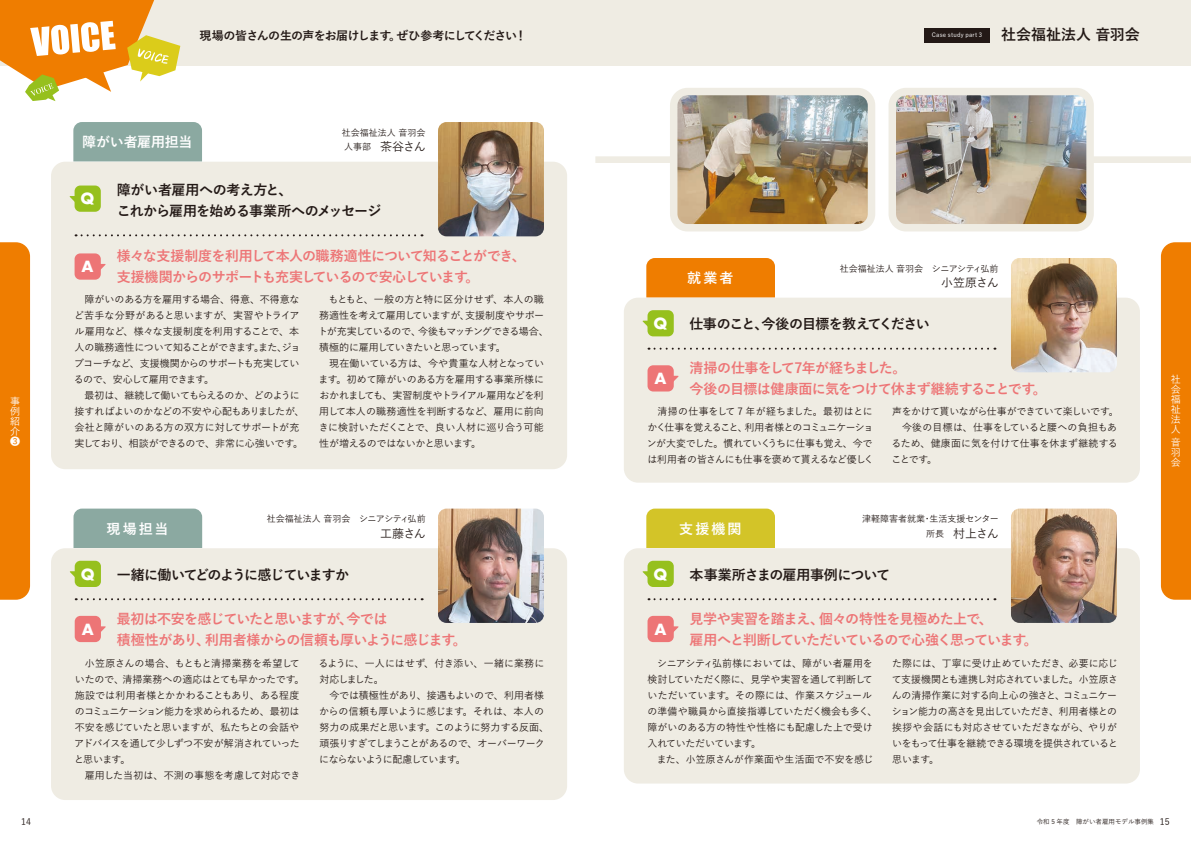
<style>
.page{position:relative;width:1191px;height:842px;background:#fff}
.page>*{position:absolute;margin:0;border:0;box-sizing:border-box;transform-origin:0 0}
.t1{font:700 15px "Yu Go";letter-spacing:-.005em;color:#231916}
.t2{font:700 15px "Futura";color:#fff}
.t3{font:700 14px/21px "Yu Go";letter-spacing:-.055em;color:#ed7576}
.t4{font:700 14px/21px "Yu Go";letter-spacing:-.055em;color:#231916}
.t5{font:700 14px "Yu Go";letter-spacing:-.085em;color:#231916}
.t6{font:700 14px "Yu Go";letter-spacing:.125em;color:#fff}
.t7{font:700 14px "Yu Go";letter-spacing:-.02em;color:#fff}
.t8{font:700 12px "Yu Go";letter-spacing:-.065em;color:#231916}
.t9{font:500 12px "Yu Go";letter-spacing:-.07em;color:#231916}
.t10{font:500 10px/16px "Yu Go";letter-spacing:-.03em;color:#231916}
.t11{font:500 10px/16px "Yu Go";letter-spacing:-.005em;color:#231916}
.t12{font:500 10px/16px "Yu Go";letter-spacing:-.05em;color:#231916}
.t13{font:500 10px "Yu Go";letter-spacing:-.01em;color:#231916}
.t14{font:500 10px "Yu Go";color:#231916}
.t15{font:500 10px "Yu Go";letter-spacing:.015em;color:#231916}
.t16{font:500 10px "Yu Go";letter-spacing:.02em;color:#231916}
.t17{font:500 10px/10px "Yu Go";color:#fff;text-align:justify}
.t18{font:500 9px/14.5px "Yu Go";color:#231916}
.t19{font:500 6.5px "Yu Go";color:#231916}
.t20{font:500 6px "Yu Go";letter-spacing:.03em;color:#fff}
.s1{font-size:12px}
.s2{font-size:9px}
</style>
<div class="page">
<div style="left:0;top:0;width:1191px;height:65px;background:#efece3"></div>
<div style="left:0;top:242px;width:30px;height:358px;background:#ef7d00"></div>
<div style="left:1161px;top:242px;width:30px;height:358px;background:#ef7d00"></div>
<div style="left:924px;top:28px;width:65px;height:14px;background:#231916"></div>
<div style="left:51px;top:162px;width:516px;height:307px;background:#efece3;border-radius:14px"></div>
<svg style="left:76px;top:234px;width:346px;height:2px"></svg>
<div style="left:73px;top:122px;width:129px;height:39px;background:#8ba9a1"></div>
<div style="left:75px;top:253px;width:26px;height:27px;background:#ed7576;border-radius:6px"></div>
<svg style="left:100px;top:264px;width:6px;height:8px"></svg>
<div style="left:75px;top:186px;width:26px;height:26px;background:#96c01d;border-radius:6px"></div>
<svg style="left:69px;top:196px;width:6px;height:8px"></svg>
<img style="left:438px;top:122px;width:106px;height:114px">
<div style="left:51px;top:548px;width:516px;height:252px;background:#efece3;border-radius:14px"></div>
<img style="left:438px;top:509px;width:106px;height:114px">
<div style="left:73px;top:509px;width:129px;height:39px;background:#8ba9a1"></div>
<svg style="left:76px;top:598px;width:347px;height:2px"></svg>
<div style="left:75px;top:616px;width:26px;height:26px;background:#ed7576;border-radius:6px"></div>
<svg style="left:101px;top:626px;width:5px;height:6px"></svg>
<div style="left:75px;top:561px;width:26px;height:26px;background:#96c01d;border-radius:6px"></div>
<svg style="left:70px;top:571px;width:5px;height:8px"></svg>
<div style="left:624px;top:548px;width:516px;height:235px;background:#efece3;border-radius:14px"></div>
<img style="left:1011px;top:509px;width:106px;height:114px">
<div style="left:646px;top:509px;width:129px;height:39px;background:#d3c428"></div>
<svg style="left:648px;top:598px;width:347px;height:2px"></svg>
<div style="left:647px;top:616px;width:27px;height:26px;background:#ed7576;border-radius:6px"></div>
<svg style="left:673px;top:626px;width:6px;height:8px"></svg>
<div style="left:647px;top:561px;width:27px;height:26px;background:#96c01d;border-radius:6px"></div>
<svg style="left:642px;top:571px;width:6px;height:8px"></svg>
<div style="left:624px;top:298px;width:516px;height:185px;background:#efece3;border-radius:14px"></div>
<img style="left:1011px;top:258px;width:106px;height:114px">
<svg style="left:648px;top:348px;width:347px;height:2px"></svg>
<div style="left:646px;top:258px;width:129px;height:39px;background:#ef7d00"></div>
<div style="left:647px;top:365px;width:27px;height:26px;background:#ed7576;border-radius:6px"></div>
<svg style="left:673px;top:376px;width:6px;height:7px"></svg>
<div style="left:647px;top:310px;width:27px;height:26px;background:#96c01d;border-radius:6px"></div>
<svg style="left:642px;top:321px;width:6px;height:7px"></svg>
<div style="left:595px;top:156px;width:102px;height:7px;background:#efece3"></div>
<div style="left:1039px;top:156px;width:152px;height:7px;background:#efece3"></div>
<img style="left:678px;top:96px;width:189px;height:127px">
<div style="left:670px;top:88px;width:205px;height:143px;border:7px solid #efece3;border-radius:14px"></div>
<img style="left:896px;top:96px;width:189px;height:127px">
<div style="left:888px;top:88px;width:205px;height:143px;border:7px solid #efece3;border-radius:14px"></div>
<svg style="left:0;top:0;width:180px;height:101px"></svg>
<p class="t8" style="left:200px;top:29px;width:328px">現場の皆さんの生の声をお届けします。ぜひ参考にしてください！</p>
<p class="t20" style="left:932px;top:30px;width:52px">Case study part 3</p>
<h1 class="t1" style="left:1001px;top:26px;width:140px">社会福祉法人 音羽会</h1>
<h2 class="t7" style="left:82px;top:134px;width:112px">障がい者雇用担当</h2>
<p class="t18" style="left:342px;top:124px;width:85px">社会福祉法人 音羽会人事部　<span class="s1">茶谷さん</span></p>
<p class="t17" style="left:10px;top:395px;width:11px">事例紹介❸</p>
<h1 class="t2" style="left:81px;top:188px;width:15px">Q</h1>
<h1 class="t2" style="left:82px;top:256px;width:14px">A</h1>
<h2 class="t4" style="left:117px;top:180px;width:266px">障がい者雇用への考え方と、<br>これから雇用を始める事業所へのメッセージ</h2>
<h2 class="t3" style="left:117px;top:246px;width:411px">様々な支援制度を利用して本人の職務適性について知ることができ、支援機関からのサポートも充実しているので安心しています。</h2>
<p class="t10" style="left:74px;top:290px;width:228px;text-align:justify;text-indent:11px">障がいのある方を雇用する場合、得意、不得意など苦手な分野があると思いますが、実習やトライアル雇用など、様々な支援制度を利用することで、本人の職務適性について知ることができます。また、ジョブコーチなど、支援機関からのサポートも充実しているので、安心して雇用できます。</p>
<p class="t10" style="left:75px;top:386px;width:231px;text-align:center">最初は、継続して働いてもらえるのか、どのように<br>接すればよいのかなどの不安や心配もありましたが、会社と障がいのある方の双方に対してサポートが充実しており、相談ができるので、非常に心強いです。</p>
<p class="t12" style="left:318px;top:290px;width:232px;text-indent:10px">もともと、一般の方と特に区分けせず、本人の職務適性を考えて雇用していますが、支援制度やサポートが充実しているので、今後もマッチングできる場合、積極的に雇用していきたいと思っています。</p>
<p class="t10" style="left:318px;top:354px;width:227px;text-align:justify;text-indent:11px">現在働いている方は、今や貴重な人材となっています。初めて障がいのある方を雇用する事業所様におかれましても、実習制度やトライアル雇用などを利用して本人の職務適性を判断するなど、雇用に前向きに検討いただくことで、良い人材に巡り合う可能性が増えるのではないかと思います。</p>
<h1 class="t2" style="left:81px;top:563px;width:15px">Q</h1>
<h1 class="t2" style="left:82px;top:618px;width:14px">A</h1>
<p class="t18" style="left:267px;top:511px;width:160px">社会福祉法人 音羽会　シニアシティ弘前</p>
<p class="t9" style="left:380px;top:522px;width:47px">工藤さん</p>
<h2 class="t6" style="left:107px;top:521px;width:63px">現場担当</h2>
<h2 class="t5" style="left:117px;top:567px;width:234px">一緒に働いてどのように感じていますか</h2>
<h2 class="t3" style="left:117px;top:608px;width:352px">最初は不安を感じていたと思いますが、今では<br>積極性があり、利用者様からの信頼も厚いように感じます。</h2>
<p class="t10" style="left:74px;top:654px;width:232px;text-indent:11px">小笠原さんの場合、もともと清掃業務を希望していたので、清掃業務への適応はとても早かったです。施設では利用者様とかかわることもあり、ある程度のコミュニケーション能力を求められるため、最初は不安を感じていたと思いますが、私たちとの会話やアドバイスを通して少しずつ不安が解消されていったと思います。</p>
<p class="t14" style="left:85px;top:766px;width:217px">雇用した当初は、不測の事態を考慮して対応でき</p>
<p class="t10" style="left:319px;top:654px;width:227px">るように、一人にはせず、付き添い、一緒に業務に対応しました。</p>
<p class="t10" style="left:319px;top:686px;width:231px;text-indent:10px">今では積極性があり、接遇もよいので、利用者様からの信頼も厚いように感じます。それは、本人の努力の成果だと思います。このように努力する反面、頑張りすぎてしまうことがあるので、オーバーワークにならないように配慮しています。</p>
<h1 class="t2" style="left:653px;top:312px;width:15px">Q</h1>
<h1 class="t2" style="left:654px;top:368px;width:14px">A</h1>
<h2 class="t6" style="left:687px;top:270px;width:48px">就業者</h2>
<p class="t18" style="left:839px;top:260px;width:160px">社会福祉法人 音羽会　シニアシティ弘前</p>
<p class="t9" style="left:941px;top:272px;width:59px">小笠原さん</p>
<h2 class="t4" style="left:689px;top:314px;width:242px">仕事のこと、今後の目標を教えてください</h2>
<h2 class="t3" style="left:689px;top:358px;width:359px">清掃の仕事をして7年が経ちました。<br>今後の目標は健康面に気をつけて休まず継続することです。</h2>
<p class="t10" style="left:647px;top:402px;width:229px;text-indent:11px">清掃の仕事をして 7 年が経ちました。最初はとにかく仕事を覚えること、利用者様とのコミュニケーションが大変でした。慣れていくうちに仕事も覚え、今では利用者の皆さんにも仕事を褒めて貰えるなど優しく</p>
<p class="t10" style="left:892px;top:402px;width:228px">声をかけて貰いながら仕事ができていて楽しいです。</p>
<p class="t16" style="left:902px;top:418px;width:216px">今後の目標は、仕事をしていると腰への負担もあ</p>
<p class="t13" style="left:891px;top:434px;width:228px">るため、健康面に気を付けて仕事を休まず継続する</p>
<p class="t10" style="left:891px;top:450px;width:47px">ことです。</p>
<h1 class="t2" style="left:653px;top:563px;width:15px">Q</h1>
<h1 class="t2" style="left:654px;top:618px;width:14px">A</h1>
<p class="t18" style="left:862px;top:511px;width:138px">津軽障害者就業・生活支援センター</p>
<p class="t9" style="left:926px;top:522px;width:74px"><span class="s2">所長　</span>村上さん</p>
<h2 class="t6" style="left:679px;top:521px;width:64px">支援機関</h2>
<h2 class="t4" style="left:689px;top:564px;width:202px">本事業所さまの雇用事例について</h2>
<h2 class="t3" style="left:689px;top:608px;width:350px">見学や実習を踏まえ、個々の特性を見極めた上で、<br>雇用へと判断していただいているので心強く思っています。</h2>
<p class="t11" style="left:647px;top:654px;width:231px;text-indent:10px">シニアシティ弘前様においては、障がい者雇用を検討していただく際に、見学や実習を通して判断していただいています。その際には、作業スケジュールの準備や職員から直接指導していただく機会も多く、障がいのある方の特性や性格にも配慮した上で受け入れていただいています。</p>
<p class="t15" style="left:656px;top:750px;width:218px">また、小笠原さんが作業面や生活面で不安を感じ</p>
<p class="t10" style="left:891px;top:654px;width:228px;text-align:justify">た際には、丁寧に受け止めていただき、必要に応じて支援機関とも連携し対応されていました。小笠原さんの清掃作業に対する向上心の強さと、コミュニケーション能力の高さを見出していただき、利用者様との挨拶や会話にも対応させていただきながら、やりがいをもって仕事を継続できる環境を提供されていると思います。</p>
<p class="t17" style="left:1171px;top:373px;width:11px">社会福祉法人</p>
<p class="t17" style="left:1171px;top:436px;width:11px">音羽会</p>
<p class="t18" style="left:21px;top:813px;width:11px">14</p>
<p class="t19" style="left:1036px;top:816px;width:134px">令和 5 年度　障がい者雇用モデル事例集 <span class="s2">15</span></p>
</div>
